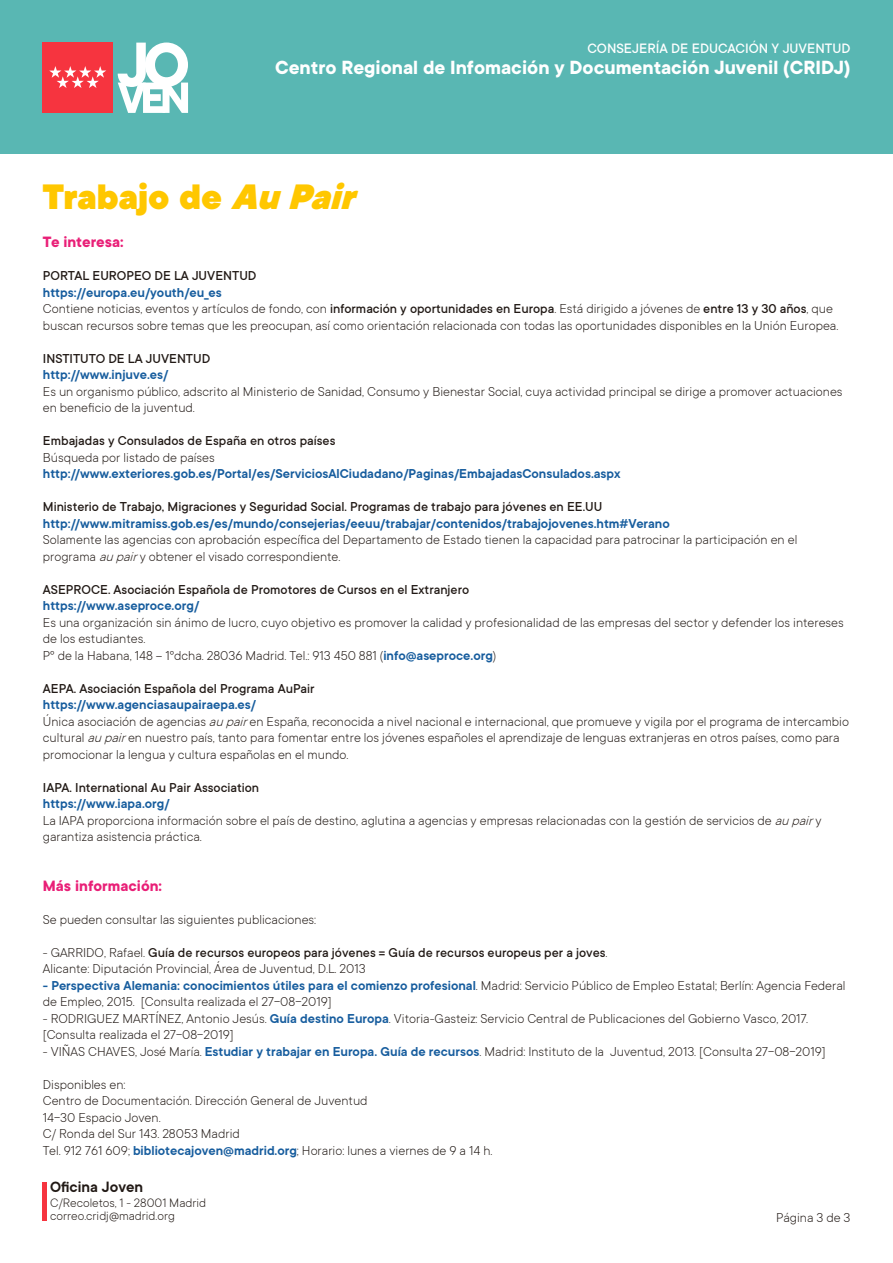
<style>
.page{position:relative;width:893px;height:1263px;background:#fff}
.page>*{position:absolute;margin:0;border:0;box-sizing:border-box;transform-origin:0 0}
.t1{font:900 39px "TT Commons";color:#ffc700}
.t2{font:700 21px "TT Commons";color:#fff}
.t3{font:700 16.5px "TT Commons";color:#e91f77}
.t4{font:600 16.5px "TT Commons";color:#211915}
.t5{font:500 15px "TT Commons";color:#fff}
.t6{font:300 14.25px/16.5px "TT Commons";color:#211915}
.t7{font:500 14.25px "TT Commons";color:#211915}
.t8{font:600 14.25px "TT Commons";color:#175d9e}
.t9{font:300 13.5px/13.5px "TT Commons";color:#211915}
.s1{font-style:italic}
.s2{font-weight:500}
.s3{font-weight:600;color:#175d9e}
.s4{font-weight:300}
</style>
<div class="page">
<div style="left:0;top:0;width:893px;height:153px;background:#59b7b3"></div>
<div style="left:43px;top:43px;width:70px;height:70px;background:#f6343f"></div>
<svg style="left:49px;top:66px;width:57px;height:22px"></svg>
<svg style="left:118px;top:43px;width:70px;height:70px"></svg>
<hr style="left:43px;top:1182px;width:4px;height:38px;background:#f6343f">
<p class="t5" style="left:587px;top:40px;width:264px">CONSEJERÍA DE EDUCACIÓN Y JUVENTUD</p>
<h2 class="t2" style="left:275px;top:56px;width:577px">Centro Regional de Infomación y Documentación Juvenil (CRIDJ)</h2>
<p class="t1" style="left:43px;top:174px;width:325px">Trabajo de <span class="s1">AuPair</span></p>
<p class="t3" style="left:43px;top:233px;width:82px">Te interesa:</p>
<p class="t7" style="left:43px;top:268px;width:215px">PORTAL EUROPEO DE LA JUVENTUD</p>
<p class="t8" style="left:43px;top:285px;width:180px">https://europa.eu/youth/eu_es</p>
<p class="t6" style="left:43px;top:301px;width:797px">Contiene noticias, eventos y artículos de fondo, con <span class="s2">información y oportunidades en Europa</span>. Está dirigido a jóvenes de <span class="s2">entre 13 y 30 años</span>, que buscan recursos sobre temas que les preocupan, así como orientación relacionada con todas las oportunidades disponibles en la Unión Europea.</p>
<p class="t7" style="left:43px;top:351px;width:169px">INSTITUTO DE LA JUVENTUD</p>
<p class="t8" style="left:43px;top:367px;width:127px">http://www.injuve.es/</p>
<p class="t6" style="left:43px;top:383px;width:801px">Es un organismo público, adscrito al Ministerio de Sanidad, Consumo y Bienestar Social, cuya actividad principal se dirige a promover actuaciones en beneficio de la juventud.</p>
<p class="t7" style="left:43px;top:433px;width:294px">Embajadas y Consulados de España en otros países</p>
<p class="t6" style="left:43px;top:449px;width:173px">Búsqueda por listado de países</p>
<p class="t8" style="left:43px;top:466px;width:579px">http://www.exteriores.gob.es/Portal/es/ServiciosAlCiudadano/Paginas/EmbajadasConsulados.aspx</p>
<p class="t7" style="left:43px;top:499px;width:561px">Ministerio de Trabajo, Migraciones y Seguridad Social. Programas de trabajo para jóvenes en EE.UU</p>
<p class="t8" style="left:43px;top:516px;width:628px">http://www.mitramiss.gob.es/es/mundo/consejerias/eeuu/trabajar/contenidos/trabajojovenes.htm#Verano</p>
<p class="t6" style="left:43px;top:532px;width:756px">Solamente las agencias con aprobación específica del Departamento de Estado tienen la capacidad para patrocinar la participación en el programa <span class="s1">aupair</span>y obtener el visado correspondiente.</p>
<p class="t7" style="left:43px;top:582px;width:428px">ASEPROCE. Asociación Española de Promotores de Cursos en el Extranjero</p>
<p class="t8" style="left:43px;top:598px;width:158px">https://www.aseproce.org/</p>
<p class="t6" style="left:43px;top:614px;width:802px">Es una organización sin ánimo de lucro, cuyo objetivo es promover la calidad y profesionalidad de las empresas del sector y defender los intereses de los estudiantes.</p>
<p class="t6" style="left:43px;top:647px;width:455px">Pº de la Habana, 148 – 1ºdcha. 28036 Madrid. Tel.: 913 450 881 (<span class="s3">info@aseproce.org</span>)</p>
<p class="t7" style="left:43px;top:681px;width:273px">AEPA. Asociación Española del Programa AuPair</p>
<p class="t8" style="left:43px;top:697px;width:215px">https://www.agenciasaupairaepa.es/</p>
<p class="t6" style="left:43px;top:713px;width:808px">Única asociación de agencias <span class="s1">aupair</span>en España, reconocida a nivel nacional e internacional, que promueve y vigila por el programa de intercambio cultural <span class="s1">aupair</span>en nuestro país, tanto para fomentar entre los jóvenes españoles el aprendizaje de lenguas extranjeras en otros países, como para promocionar la lengua y cultura españolas en el mundo.</p>
<p class="t7" style="left:43px;top:780px;width:218px">IAPA. International Au Pair Association</p>
<p class="t8" style="left:43px;top:796px;width:128px">https://www.iapa.org/</p>
<p class="t6" style="left:43px;top:812px;width:780px">La IAPA proporciona información sobre el país de destino, aglutina a agencias y empresas relacionadas con la gestión de servicios de <span class="s1">aupair</span>y garantiza asistencia práctica.</p>
<p class="t3" style="left:43px;top:877px;width:121px">Más información:</p>
<p class="t6" style="left:43px;top:911px;width:275px">Se pueden consultar las siguientes publicaciones:</p>
<p class="t7" style="left:43px;top:945px;width:566px"><span class="s4">- GARRIDO, Rafael.</span> Guía de recursos europeos para jóvenes = Guía de recursos europeus per a joves<span class="s4">.</span></p>
<p class="t6" style="left:43px;top:961px;width:324px">Alicante: Diputación Provincial, Área de Juventud, D.L. 2013</p>
<p class="t6" style="left:43px;top:977px;width:804px"><span class="s3">- Perspectiva Alemania: conocimientos útiles para el comienzo profesional</span>. Madrid: Servicio Público de Empleo Estatal; Berlín: Agencia Federal de Empleo, 2015. [Consulta realizada el 27-08-2019]</p>
<p class="t6" style="left:43px;top:1010px;width:767px">- RODRIGUEZ MARTÍNEZ, Antonio Jesús. <span class="s3">Guía destino Europa</span>. Vitoria-Gasteiz: Servicio Central de Publicaciones del Gobierno Vasco, 2017. [Consulta realizada el 27-08-2019]</p>
<p class="t6" style="left:43px;top:1043px;width:784px">- VIÑAS CHAVES, José María. <span class="s3">Estudiar y trabajar en Europa. Guía de recursos</span>. Madrid: Instituto de la Juventud, 2013. [Consulta 27-08-2019]</p>
<p class="t6" style="left:43px;top:1076px;width:84px">Disponibles en:</p>
<p class="t6" style="left:43px;top:1093px;width:326px">Centro de Documentación. Dirección General de Juventud</p>
<p class="t6" style="left:43px;top:1109px;width:119px">14-30 Espacio Joven.</p>
<p class="t6" style="left:43px;top:1126px;width:198px">C/ Ronda del Sur 143. 28053 Madrid</p>
<p class="t6" style="left:43px;top:1142px;width:451px">Tel. 912 761 609; <span class="s3">bibliotecajoven@madrid.org</span>; Horario: lunes a viernes de 9 a 14 h.</p>
<p class="t4" style="left:50px;top:1178px;width:95px">Oficina Joven</p>
<p class="t9" style="left:50px;top:1196px;width:158px">C/Recoletos, 1 - 28001 Madrid correo.cridj@madrid.org</p>
<p class="t6" style="left:776px;top:1209px;width:76px">Página 3 de 3</p>
</div>
